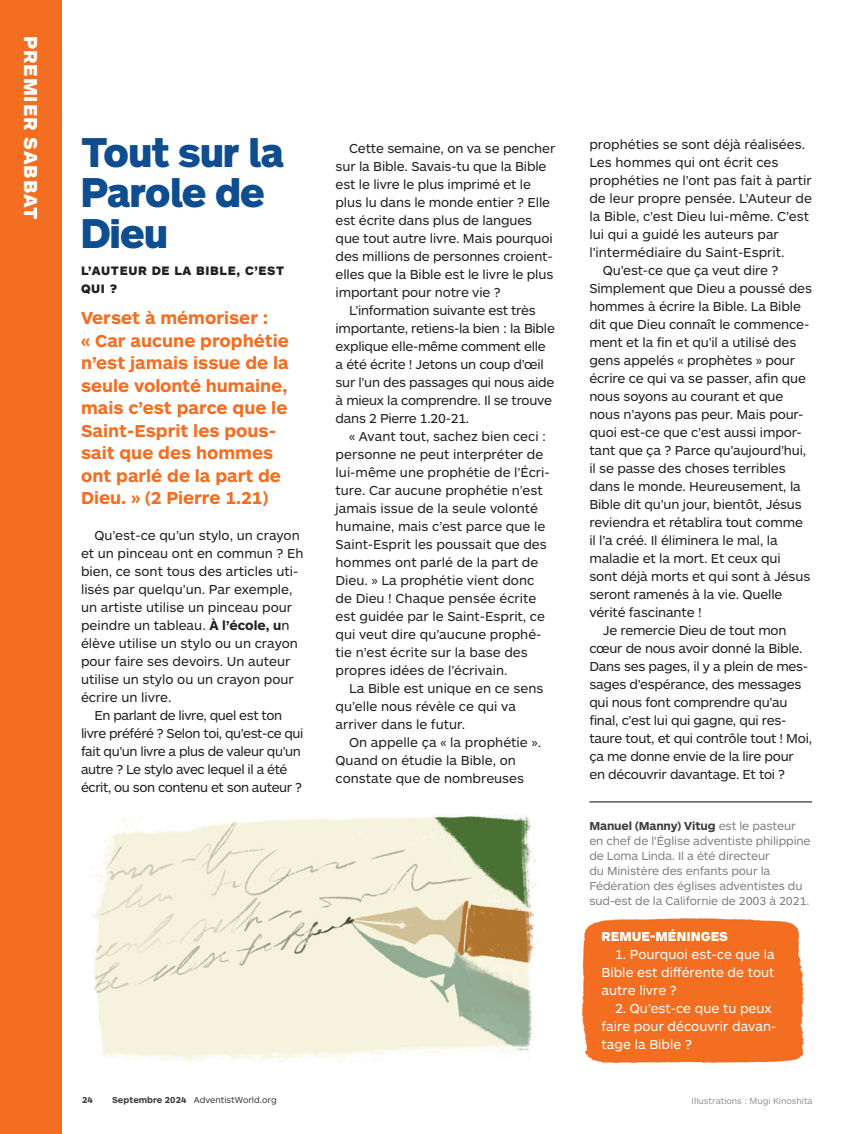
<style>
.page{position:relative;width:864px;height:1134px;background:#fff}
.page>*{position:absolute;margin:0;border:0;box-sizing:border-box;transform-origin:0 0}
.Child_WOP_Head{font:900 40.5px/40.5px "ARS Maquette Pro";color:#0f4d91}
.Subheads{font:900 19.5px "ARS Maquette Pro";letter-spacing:.05em;color:#fff}
.Child_WOP_Scripture{font:700 18px/22.5px "ARS Maquette Pro";color:#f36e21}
.Growing_Faith_Body_Text{font:13.5px/18px "ARS Maquette Pro";letter-spacing:.05em;color:#231f20}
.Growing_Faith_Body_Text-2{font:13.5px/18px "ARS Maquette Pro";letter-spacing:.07em;color:#231f20}
.Growing_Faith_Body_Text-3{font:13.5px/18px "ARS Maquette Pro";letter-spacing:.015em;color:#231f20}
.Child_WOP_GRTG_body{font:13.5px/18px "ARS Maquette Pro";letter-spacing:.07em;color:#fff;text-align:justify}
.Growing_Faith_Body_Text-4{font:13.5px/18px "ARS Maquette Pro";color:#231f20}
.Child_WOP_GRTG_head{font:900 13.5px "ARS Maquette Pro";color:#fff}
.Child_WOP_Subhead{font:900 12.75px/18px "ARS Maquette Pro";letter-spacing:.05em;color:#231f20}
.Author_Bios{font:12px/15px "ARS Maquette Pro";letter-spacing:-.01em;color:#808285}
.t1{font:9px "ARS Maquette Pro";letter-spacing:.03em;color:#3e3e3f}
.New_Photo_Credit{font:9px "ARS Maquette Pro";color:#939598}
.t2{font:700 9px "ARS Maquette Pro";color:#3e3e3f}
.s1{font-weight:700}
.s2{font-weight:700;color:#3e3e3f}
</style>
<div class="page">
<div style="left:581px;top:918px;width:223px;height:146px;background:#f36e21"></div>
<div style="left:0;top:0;width:62px;height:1134px;background:#f36e21"></div>
<img style="left:92px;top:815px;width:447px;height:247px">
<hr style="left:589px;top:801px;width:223px;height:1px;background:#231f20">
<p class="Subheads" style="left:44px;top:36px;width:185px;rotate:90deg">PREMIER SABBAT</p>
<p class="Child_WOP_Head" style="left:81px;top:130px;width:204px">Tout sur la<br>Parole de<br>Dieu</p>
<p class="Child_WOP_Subhead" style="left:81px;top:260px;width:205px">L’AUTEUR DE LA BIBLE, C’EST<br>QUI ?</p>
<p class="Child_WOP_Scripture" style="left:81px;top:306px;width:209px">Verset à mémoriser :<br>« Car aucune prophétie n’est jamais issue de la seule volonté humaine, mais c’est parce que le<br>Saint-Esprit les pous&shy;sait que des hommes ont parlé de la part de<br>Dieu. » (2 Pierre 1.21)</p>
<p class="Growing_Faith_Body_Text" style="left:81px;top:526px;width:224px;text-indent:14px">Qu’est-ce qu’un stylo, un crayon et un pinceau ont en commun ? Eh bien, ce sont tous des articles uti&shy;lisés par quelqu’un. Par exemple, un artiste utilise un pinceau pour peindre un tableau. <span class="s1">À l’école, u</span>n élève utilise un stylo ou un crayon pour faire ses devoirs. Un auteur utilise un stylo ou un crayon pour écrire un livre.</p>
<p class="Growing_Faith_Body_Text" style="left:81px;top:706px;width:224px;text-indent:14px">En parlant de livre, quel est ton livre préféré ? Selon toi, qu’est-ce qui fait qu’un livre a plus de valeur qu’un autre ? Le stylo avec lequel il a été écrit, ou son contenu et son auteur ?</p>
<p class="Growing_Faith_Body_Text" style="left:336px;top:139px;width:220px;text-indent:14px">Cette semaine, on va se pencher sur la Bible. Savais-tu que la Bible est le livre le plus imprimé et le plus lu dans le monde entier ? Elle est écrite dans plus de langues que tout autre livre. Mais pourquoi des millions de personnes croient&shy;elles que la Bible est le livre le plus important pour notre vie ?</p>
<p class="Growing_Faith_Body_Text-3" style="left:336px;top:301px;width:221px;text-indent:14px">L’information suivante est très importante, retiens-la bien : la Bible explique elle-même comment elle a été écrite ! Jetons un coup d’œil sur l’un des passages qui nous aide à mieux la comprendre. Il se trouve dans 2 Pierre 1.20-21.</p>
<p class="Growing_Faith_Body_Text-2" style="left:336px;top:427px;width:216px;text-indent:14px">« Avant tout, sachez bien ceci : personne ne peut interpréter de lui-même une prophétie de l’Écri&shy;ture. Car aucune prophétie n’est jamais issue de la seule volonté humaine, mais c’est parce que le<br>Saint-Esprit les poussait que des hommes ont parlé de la part de<br>Dieu. » La prophétie vient donc de Dieu ! Chaque pensée écrite est guidée par le Saint-Esprit, ce qui veut dire qu’aucune prophé&shy;tie n’est écrite sur la base des propres idées de l’écrivain.</p>
<p class="Growing_Faith_Body_Text" style="left:336px;top:679px;width:209px;text-indent:14px">La Bible est unique en ce sens qu’elle nous révèle ce qui va arriver dans le futur.</p>
<p class="Growing_Faith_Body_Text-4" style="left:336px;top:733px;width:207px;text-indent:14px">On appelle ça « la prophétie ».<br>Quand on étudie la Bible, on constate que de nombreuses</p>
<p class="t2" style="left:82px;top:1094px;width:12px">24</p>
<p class="t1" style="left:112px;top:1094px;width:166px"><span class="s1">Septembre 2024</span> AdventistWorld.org</p>
<p class="Growing_Faith_Body_Text-2" style="left:589px;top:134px;width:224px">prophéties se sont déjà réalisées.<br>Les hommes qui ont écrit ces prophéties ne l’ont pas fait à partir de leur propre pensée. L’Auteur de la Bible, c’est Dieu lui-même. C’est lui qui a guidé les auteurs par l’intermédiaire du Saint-Esprit.</p>
<p class="Growing_Faith_Body_Text" style="left:589px;top:260px;width:224px;text-indent:14px">Qu’est-ce que ça veut dire ?<br>Simplement que Dieu a poussé des hommes à écrire la Bible. La Bible dit que Dieu connaît le commence&shy;ment et la fin et qu’il a utilisé des gens appelés « prophètes » pour écrire ce qui va se passer, afin que nous soyons au courant et que nous n’ayons pas peur. Mais pour&shy;quoi est-ce que c’est aussi impor&shy;tant que ça ? Parce qu’aujourd’hui, il se passe des choses terribles dans le monde. Heureusement, la<br>Bible dit qu’un jour, bientôt, Jésus reviendra et rétablira tout comme il l’a créé. Il éliminera le mal, la maladie et la mort. Et ceux qui sont déjà morts et qui sont à Jésus seront ramenés à la vie. Quelle vérité fascinante !</p>
<p class="Growing_Faith_Body_Text" style="left:589px;top:620px;width:224px;text-indent:14px">Je remercie Dieu de tout mon cœur de nous avoir donné la Bible.<br>Dans ses pages, il y a plein de mes&shy;sages d’espérance, des messages qui nous font comprendre qu’au final, c’est lui qui gagne, qui res&shy;taure tout, et qui contrôle tout ! Moi, ça me donne envie de la lire pour<br>en découvrir davantage. Et toi ?</p>
<p class="Author_Bios" style="left:589px;top:817px;width:223px"><span class="s2">Manuel (Manny) Vitug</span> est le pasteur en chef de l’Église adventiste philippine de Loma Linda. Il a été directeur<br>du Ministère des enfants pour la Fédération des églises adventistes du sud-est de la Californie de 2003 à 2021.</p>
<p class="Child_WOP_GRTG_head" style="left:602px;top:927px;width:128px">REMUE-MÉNINGES</p>
<p class="Child_WOP_GRTG_body" style="left:602px;top:944px;width:175px;text-indent:14px">1. Pourquoi est-ce que la Bible est différente de tout autre livre ?</p>
<p class="Child_WOP_GRTG_body" style="left:602px;top:998px;width:176px;text-align:left;text-indent:14px">2. Qu’est-ce que tu peux faire pour découvrir davan&shy;tage la Bible ?</p>
<p class="New_Photo_Credit" style="left:692px;top:1095px;width:123px">Illustrations : Mugi Kinoshita</p>
</div>
